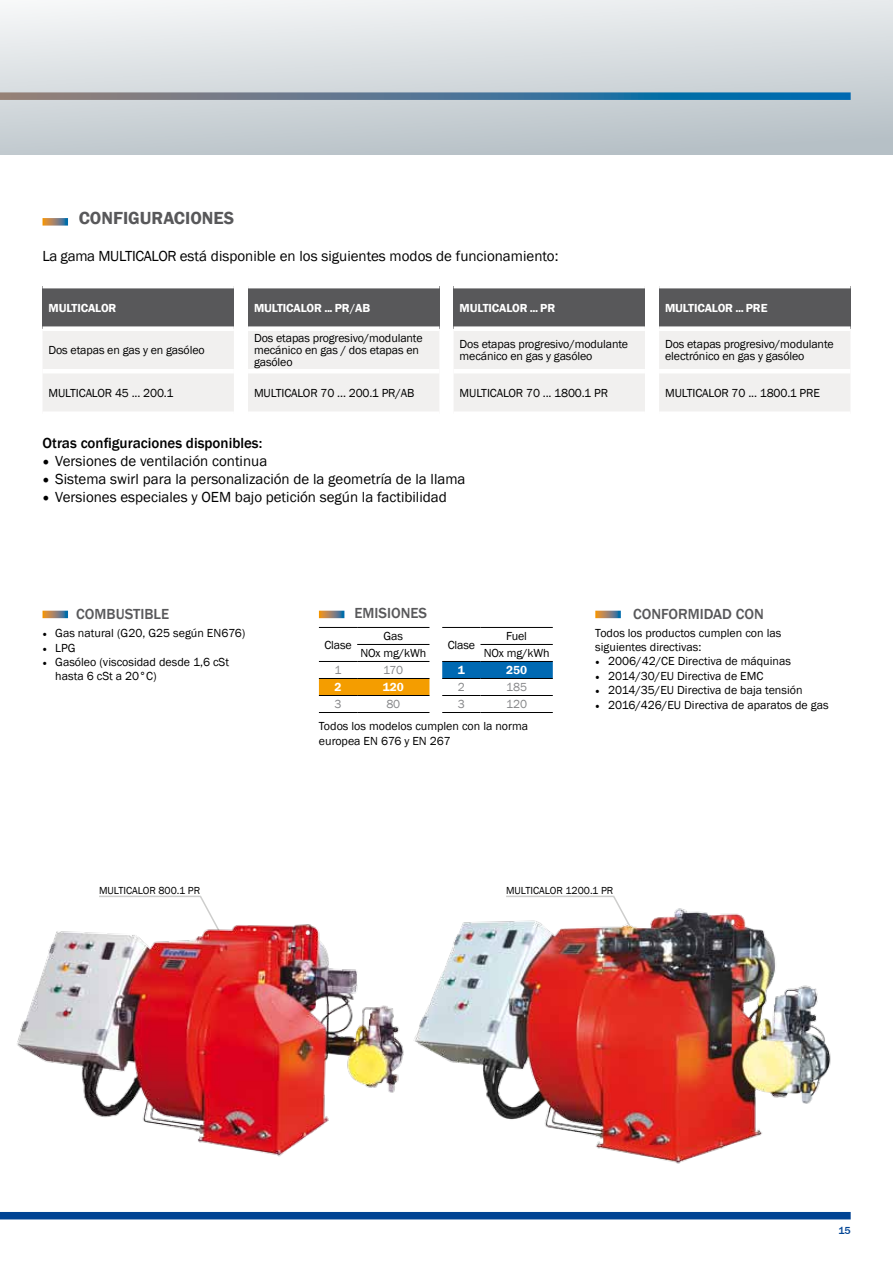
<style>
.page{position:relative;width:893px;height:1263px;background:#fff}
.page>*{position:absolute;margin:0;border:0;box-sizing:border-box;transform-origin:0 0}
.t1{font:600 18px "Franklin Gothic";color:#58585a}
.t2{font:15px "Franklin Gothic";color:#000}
.t3{font:500 15px "Franklin Gothic";color:#58585a}
.t4{font:500 15px "Franklin Gothic";color:#000}
.t5{font:12px/12px "Franklin Gothic";letter-spacing:-.01em;color:#000}
.t6{font:600 12px "Franklin Gothic";letter-spacing:-.01em;color:#fff}
.t7{font:12px "Franklin Gothic";letter-spacing:-.01em;color:#87888a}
.t8{font:10.5px "Franklin Gothic";color:#000}
.t9{font:500 10.5px "Franklin Gothic";color:#004494}
.s1{font-weight:500;font-stretch:condensed}
.s2{font-family:"Minion Pro";font-size:18px}
.s3{font-family:"Minion Pro"}
</style>
<div class="page">
<div style="left:0;top:0;width:893px;height:155px;background:linear-gradient(to bottom,#f0f2f3,#b8c2c8)"></div>
<svg style="left:0;top:92px;width:851px;height:8px;background:#517b99"></svg>
<div style="left:0;top:1212px;width:851px;height:7px;background:#004494"></div>
<div style="left:319px;top:679px;width:110px;height:16px;background:#f49d00"></div>
<hr style="left:319px;top:627px;width:38px;height:1px;background:#000">
<hr style="left:357px;top:627px;width:72px;height:1px;background:#000">
<hr style="left:357px;top:644px;width:72px;height:1px;background:#000">
<hr style="left:319px;top:661px;width:38px;height:1px;background:#000">
<hr style="left:357px;top:661px;width:72px;height:1px;background:#000">
<hr style="left:319px;top:678px;width:38px;height:1px;background:#000">
<hr style="left:357px;top:678px;width:72px;height:1px;background:#000">
<hr style="left:319px;top:695px;width:38px;height:1px;background:#000">
<hr style="left:357px;top:695px;width:72px;height:1px;background:#000">
<hr style="left:319px;top:712px;width:38px;height:1px;background:#000">
<hr style="left:357px;top:712px;width:72px;height:1px;background:#000">
<div style="left:442px;top:662px;width:111px;height:16px;background:#0069b2"></div>
<hr style="left:442px;top:627px;width:38px;height:1px;background:#000">
<hr style="left:480px;top:627px;width:73px;height:1px;background:#000">
<hr style="left:480px;top:644px;width:73px;height:1px;background:#000">
<hr style="left:442px;top:661px;width:38px;height:1px;background:#000">
<hr style="left:480px;top:661px;width:73px;height:1px;background:#000">
<hr style="left:442px;top:678px;width:38px;height:1px;background:#000">
<hr style="left:480px;top:678px;width:73px;height:1px;background:#000">
<hr style="left:442px;top:695px;width:38px;height:1px;background:#000">
<hr style="left:480px;top:695px;width:73px;height:1px;background:#000">
<hr style="left:442px;top:712px;width:38px;height:1px;background:#000">
<hr style="left:480px;top:712px;width:73px;height:1px;background:#000">
<svg style="left:506px;top:895px;width:113px;height:9px"></svg>
<svg style="left:99px;top:895px;width:109px;height:13px"></svg>
<img style="left:17px;top:908px;width:387px;height:249px">
<img style="left:414px;top:904px;width:417px;height:260px">
<svg style="left:43px;top:611px;width:25px;height:7px"></svg>
<svg style="left:319px;top:611px;width:25px;height:7px"></svg>
<svg style="left:595px;top:611px;width:26px;height:7px"></svg>
<svg style="left:43px;top:218px;width:25px;height:8px"></svg>
<div style="left:43px;top:286px;width:191px;height:43px;background:#58585a"></div>
<div style="left:43px;top:331px;width:191px;height:80px;background:#f1f0ef"></div>
<hr style="left:43px;top:284px;width:191px;height:4px;background:#fff">
<div style="left:43px;top:326px;width:191px;height:5px;background:#fff"></div>
<hr style="left:43px;top:369px;width:191px;height:4px;background:#fff">
<div style="left:248px;top:286px;width:191px;height:43px;background:#58585a"></div>
<div style="left:248px;top:331px;width:191px;height:80px;background:#f1f0ef"></div>
<hr style="left:248px;top:284px;width:191px;height:4px;background:#fff">
<div style="left:248px;top:326px;width:191px;height:5px;background:#fff"></div>
<hr style="left:248px;top:369px;width:191px;height:4px;background:#fff">
<div style="left:454px;top:286px;width:191px;height:43px;background:#58585a"></div>
<div style="left:454px;top:331px;width:191px;height:80px;background:#f1f0ef"></div>
<hr style="left:454px;top:284px;width:191px;height:4px;background:#fff">
<div style="left:454px;top:326px;width:191px;height:5px;background:#fff"></div>
<hr style="left:454px;top:369px;width:191px;height:4px;background:#fff">
<div style="left:659px;top:286px;width:191px;height:43px;background:#58585a"></div>
<div style="left:659px;top:331px;width:191px;height:80px;background:#f1f0ef"></div>
<hr style="left:659px;top:284px;width:191px;height:4px;background:#fff">
<div style="left:659px;top:326px;width:191px;height:5px;background:#fff"></div>
<hr style="left:659px;top:369px;width:191px;height:4px;background:#fff">
<h1 class="t1" style="left:79px;top:207px;width:157px">CONFIGURACIONES</h1>
<p class="t2" style="left:43px;top:246px;width:517px">La gama MULTICALOR está disponible en los siguientes modos de funcionamiento:</p>
<p class="t6" style="left:49px;top:300px;width:69px">MULTICALOR</p>
<p class="t5" style="left:49px;top:344px;width:158px">Dos etapas en gas y en gasóleo</p>
<p class="t5" style="left:49px;top:387px;width:126px">MULTICALOR 45 ... 200.1</p>
<p class="t6" style="left:254px;top:300px;width:118px">MULTICALOR ... PR<span class="s1">/</span>AB</p>
<p class="t5" style="left:254px;top:332px;width:170px">Dos etapas progresivo/modulante mecánico en gas / dos etapas en gasóleo</p>
<p class="t5" style="left:254px;top:387px;width:162px">MULTICALOR 70 ... 200.1 PR/AB</p>
<p class="t6" style="left:460px;top:300px;width:97px">MULTICALOR ... PR</p>
<p class="t5" style="left:460px;top:338px;width:170px">Dos etapas progresivo/modulante mecánico en gas y gasóleo</p>
<p class="t5" style="left:460px;top:387px;width:150px">MULTICALOR 70 ... 1800.1 PR</p>
<p class="t4" style="left:43px;top:433px;width:221px">Otras configuraciones disponibles:</p>
<p class="t2" style="left:43px;top:451px;width:226px"><span class="s2">•</span> Versiones de ventilación continua</p>
<p class="t2" style="left:43px;top:469px;width:425px"><span class="s2">•</span> Sistema swirl para la personalización de la geometría de la llama</p>
<p class="t2" style="left:43px;top:487px;width:406px"><span class="s2">•</span> Versiones especiales y OEM bajo petición según la factibilidad</p>
<p class="t6" style="left:665px;top:300px;width:104px">MULTICALOR ... PRE</p>
<p class="t5" style="left:665px;top:338px;width:170px">Dos etapas progresivo/modulante electrónico en gas y gasóleo</p>
<p class="t5" style="left:665px;top:387px;width:156px">MULTICALOR 70 ... 1800.1 PRE</p>
<p class="t3" style="left:76px;top:604px;width:94px">COMBUSTIBLE</p>
<p class="t5" style="left:43px;top:627px;width:204px"><span class="s3">•</span> Gas natural (G20, G25 según EN676)</p>
<p class="t5" style="left:43px;top:642px;width:35px"><span class="s3">•</span> LPG</p>
<p class="t5" style="left:55px;top:655px;width:175px;line-height:14.4px;text-indent:-13px"><span class="s3">•</span> Gasóleo (viscosidad desde 1,6 cSt hasta 6 cSt a 20°C)</p>
<p class="t3" style="left:355px;top:604px;width:74px">EMISIONES</p>
<p class="t5" style="left:324px;top:639px;width:29px">Clase</p>
<p class="t5" style="left:360px;top:628px;width:67px;line-height:17px;text-align:center">Gas<br>NOx mg/kWh</p>
<p class="t7" style="left:335px;top:663px;width:9px">1</p>
<p class="t7" style="left:383px;top:663px;width:22px">170</p>
<p class="t6" style="left:335px;top:680px;width:9px">2</p>
<p class="t6" style="left:383px;top:680px;width:23px">120</p>
<p class="t7" style="left:335px;top:697px;width:9px">3</p>
<p class="t7" style="left:386px;top:697px;width:15px">80</p>
<p class="t5" style="left:448px;top:639px;width:29px">Clase</p>
<p class="t5" style="left:484px;top:628px;width:67px;line-height:17px;text-align:center">Fuel<br>NOx mg/kWh</p>
<p class="t6" style="left:458px;top:663px;width:9px">1</p>
<p class="t6" style="left:506px;top:663px;width:22px">250</p>
<p class="t7" style="left:458px;top:680px;width:9px">2</p>
<p class="t7" style="left:506px;top:680px;width:22px">185</p>
<p class="t7" style="left:458px;top:697px;width:9px">3</p>
<p class="t7" style="left:506px;top:697px;width:22px">120</p>
<p class="t5" style="left:319px;top:719px;width:211px;line-height:14.4px">Todos los modelos cumplen con la norma europea EN 676 y EN 267</p>
<p class="t3" style="left:633px;top:605px;width:132px">CONFORMIDAD CON</p>
<p class="t5" style="left:595px;top:625px;width:188px;line-height:14.4px">Todos los productos cumplen con las siguientes directivas:</p>
<p class="t5" style="left:595px;top:655px;width:197px"><span class="s3">•</span> 2006/42/CE Directiva de máquinas</p>
<p class="t5" style="left:595px;top:670px;width:170px"><span class="s3">•</span> 2014/30/EU Directiva de EMC</p>
<p class="t5" style="left:595px;top:684px;width:209px"><span class="s3">•</span> 2014/35/EU Directiva de baja tensión</p>
<p class="t5" style="left:595px;top:699px;width:235px"><span class="s3">•</span> 2016/426/EU Directiva de aparatos de gas</p>
<p class="t8" style="left:99px;top:884px;width:103px">MULTICALOR 800.1 PR</p>
<p class="t8" style="left:506px;top:884px;width:109px">MULTICALOR 1200.1 PR</p>
<p class="t9" style="left:838px;top:1224px;width:14px">15</p>
</div>
